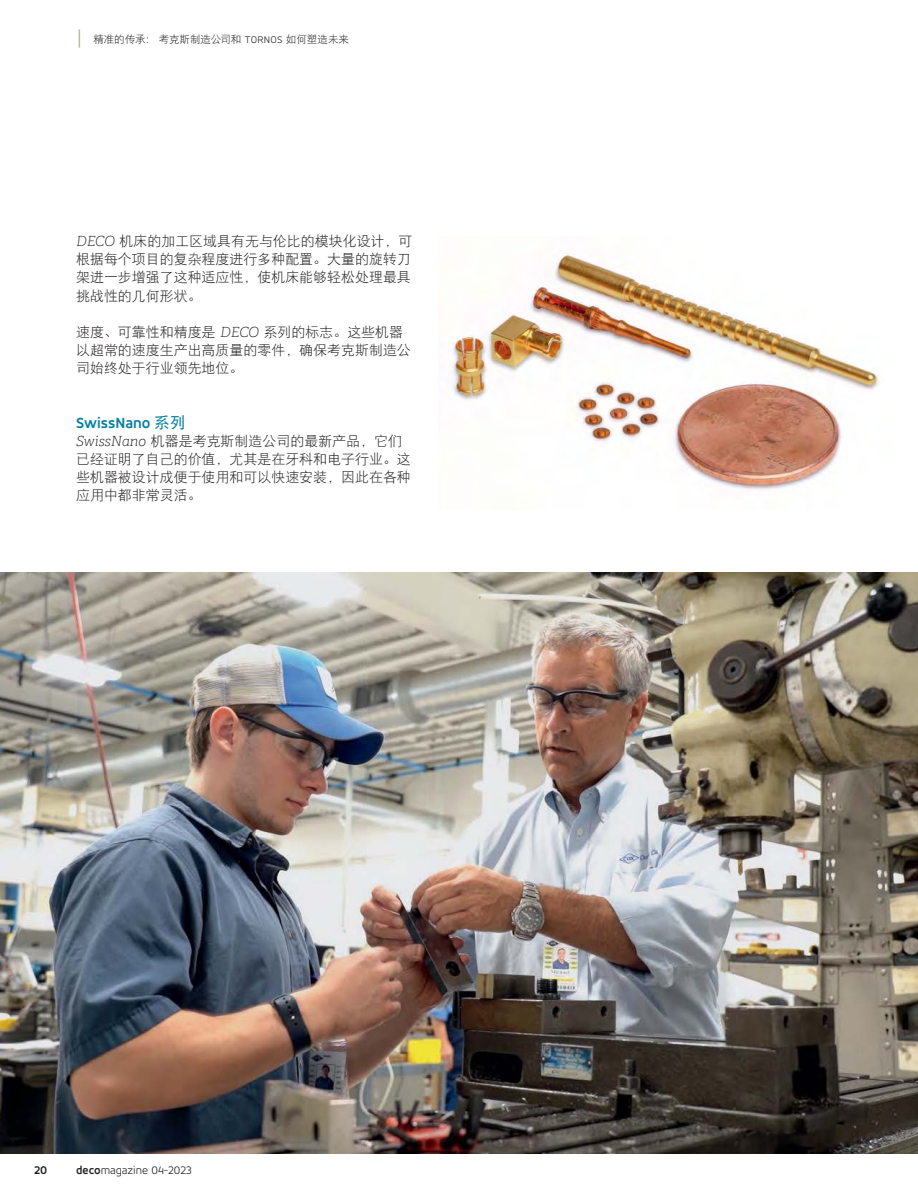
<style>
.page{position:relative;width:918px;height:1188px;background:#fff}
.page>*{position:absolute;margin:0;border:0;box-sizing:border-box;transform-origin:0 0}
.t1{font:300 21px "DIN Pro";color:#aaa869}
.t2{font:700 15.75px "Tornos Accord Alt";color:#007fa4}
.t3{font:13.95px/18.1px "DFP Hei W3 G Bpc EUC H";color:#231f20}
.t4{font:300 12px "Tornos Accord Alt";color:#231f20}
.t5{font:700 12px "Tornos Accord Alt";color:#231f20}
.t6{font:10.5px "DFP Hei W3 G Bpc EUC H";letter-spacing:-.01em;color:#231f20}
.s1{font-family:"Tornos Accord Alt";font-weight:300}
.s2{font-family:"Adelle";font-weight:100;font-style:italic}
.s3{font-family:"DFP Hei W5 G Bpc EUC H";font-weight:400}
.s4{font-weight:700}
</style>
<div class="page">
<img style="left:0;top:573px;width:918px;height:581px">
<img style="left:450px;top:253px;width:432px;height:237px">
<h1 class="t1" style="left:76px;top:27px;width:8px">|</h1>
<p class="t6" style="left:94px;top:35px;width:257px">精准的传承： 考克斯制造公司和 <span class="s1">TORNOS</span> 如何塑造未来</p>
<p class="t3" style="left:76px;top:234px;width:338px;text-align:justify"><span class="s2">DECO</span> 机床的加工区域具有无与伦比的模块化设计，可根据每个项目的复杂程度进行多种配置。大量的旋转刀架进一步增强了这种适应性，使机床能够轻松处理最具挑战性的几何形状。</p>
<p class="t3" style="left:76px;top:324px;width:336px">速度、可靠性和精度是 <span class="s2">DECO</span> 系列的标志。这些机器以超常的速度生产出高质量的零件，确保考克斯制造公司始终处于行业领先地位。</p>
<p class="t2" style="left:76px;top:415px;width:111px">SwissNano <span class="s3">系列</span></p>
<p class="t3" style="left:76px;top:433px;width:336px"><span class="s2">SwissNano</span> 机器是考克斯制造公司的最新产品，它们已经证明了自己的价值，尤其是在牙科和电子行业。这些机器被设计成便于使用和可以快速安装，因此在各种应用中都非常灵活。</p>
<p class="t5" style="left:34px;top:1165px;width:15px">20</p>
<p class="t4" style="left:76px;top:1166px;width:117px"><span class="s4">deco</span>magazine 04-2023</p>
</div>
